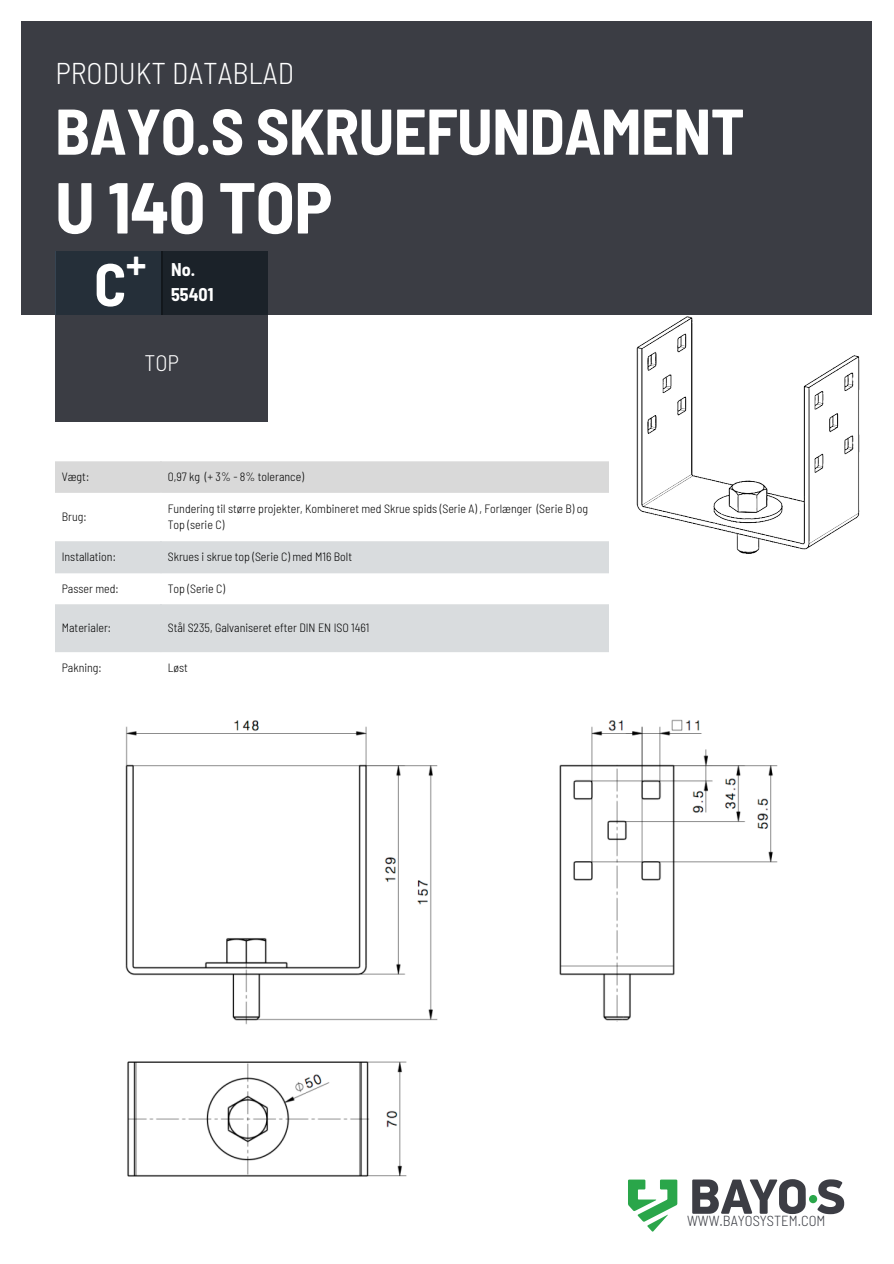
<style>
.page{position:relative;width:894px;height:1264px;background:#fff}
.page>*{position:absolute;margin:0;border:0;box-sizing:border-box;transform-origin:0 0}
.t1{font:700 semi-condensed 72px "Barlow";letter-spacing:-.01em;color:#fff}
.t2{font:700 semi-condensed 64.5px "Barlow";letter-spacing:-.01em;color:#fff}
.t3{font:700 semi-condensed 60px "Barlow";color:#fff}
.t4{font:600 47.25px "Barlow Condensed";color:#fff}
.t5{font:300 semi-condensed 30px "Barlow";color:#fff}
.t6{font:300 semi-condensed 22.5px "Barlow";color:#fff}
.t7{font:700 semi-condensed 18px/24.8px "Barlow";color:#fff}
.t8{font:300 semi-condensed 14.55px "Barlow";color:#3b3d44}
.t9{font:300 semi-condensed 12px/16px "Barlow";color:#000}
</style>
<div class="page">
<div style="left:21px;top:21px;width:850px;height:294px;background:#3b3d44"></div>
<div style="left:55px;top:251px;width:213px;height:170px;background:#3b3d44"></div>
<div style="left:162px;top:251px;width:106px;height:64px;background:#1b2229"></div>
<div style="left:55px;top:461px;width:553px;height:32px;background:#d9d9d9"></div>
<svg style="left:55px;top:541px;width:553px;height:111px;fill:#d9dcde"></svg>
<div style="left:56px;top:251px;width:106px;height:64px;background:#252f39"></div>
<img style="left:636px;top:316px;width:224px;height:238px">
<img style="left:125px;top:719px;width:653px;height:458px">
<svg style="left:628px;top:1179px;width:49px;height:52px"></svg>
<svg style="left:808px;top:1194px;width:8px;height:9px"></svg>
<svg style="left:692px;top:1179px;width:113px;height:34px"></svg>
<svg style="left:817px;top:1179px;width:27px;height:35px"></svg>
<p class="t5" style="left:55px;top:54px;width:240px">PRODUKT DATABLAD</p>
<p class="t2" style="left:55px;top:90px;width:691px">BAYO.S SKRUEFUNDAMENT</p>
<p class="t1" style="left:55px;top:161px;width:279px">U 140 TOP</p>
<p class="t4" style="left:126px;top:233px;width:22px">+</p>
<p class="t3" style="left:94px;top:246px;width:34px">C</p>
<p class="t7" style="left:171px;top:256px;width:44px">No.<br>55401</p>
<p class="t6" style="left:144px;top:348px;width:36px">TOP</p>
<h2 class="t9" style="left:62px;top:468px;width:29px">Vægt:</h2>
<h1 class="t9" style="left:168px;top:468px;width:138px">0,97 kg (+ 3% - 8% tolerance)</h1>
<p class="t9" style="left:62px;top:508px;width:26px">Brug:</p>
<p class="t9" style="left:168px;top:500px;width:422px">Fundering til større projekter, Kombineret med Skrue spids (Serie A) , Forlænger (Serie B) og<br>Top (serie C)</p>
<h4 class="t9" style="left:62px;top:548px;width:56px">Installation:</h4>
<h3 class="t9" style="left:168px;top:548px;width:186px">Skrues i skrue top (Serie C) med M16 Bolt</h3>
<p class="t9" style="left:62px;top:580px;width:58px">Passer med:</p>
<p class="t9" style="left:168px;top:580px;width:59px">Top (Serie C)</p>
<p class="t9" style="left:62px;top:619px;width:51px">Materialer:</p>
<p class="t9" style="left:168px;top:619px;width:203px">Stål S235, Galvaniseret efter DIN EN ISO 1461</p>
<p class="t9" style="left:62px;top:658px;width:41px">Pakning:</p>
<p class="t9" style="left:168px;top:658px;width:22px">Løst</p>
<p class="t8" style="left:687px;top:1211px;width:140px">WWW.BAYOSYSTEM.COM</p>
</div>
